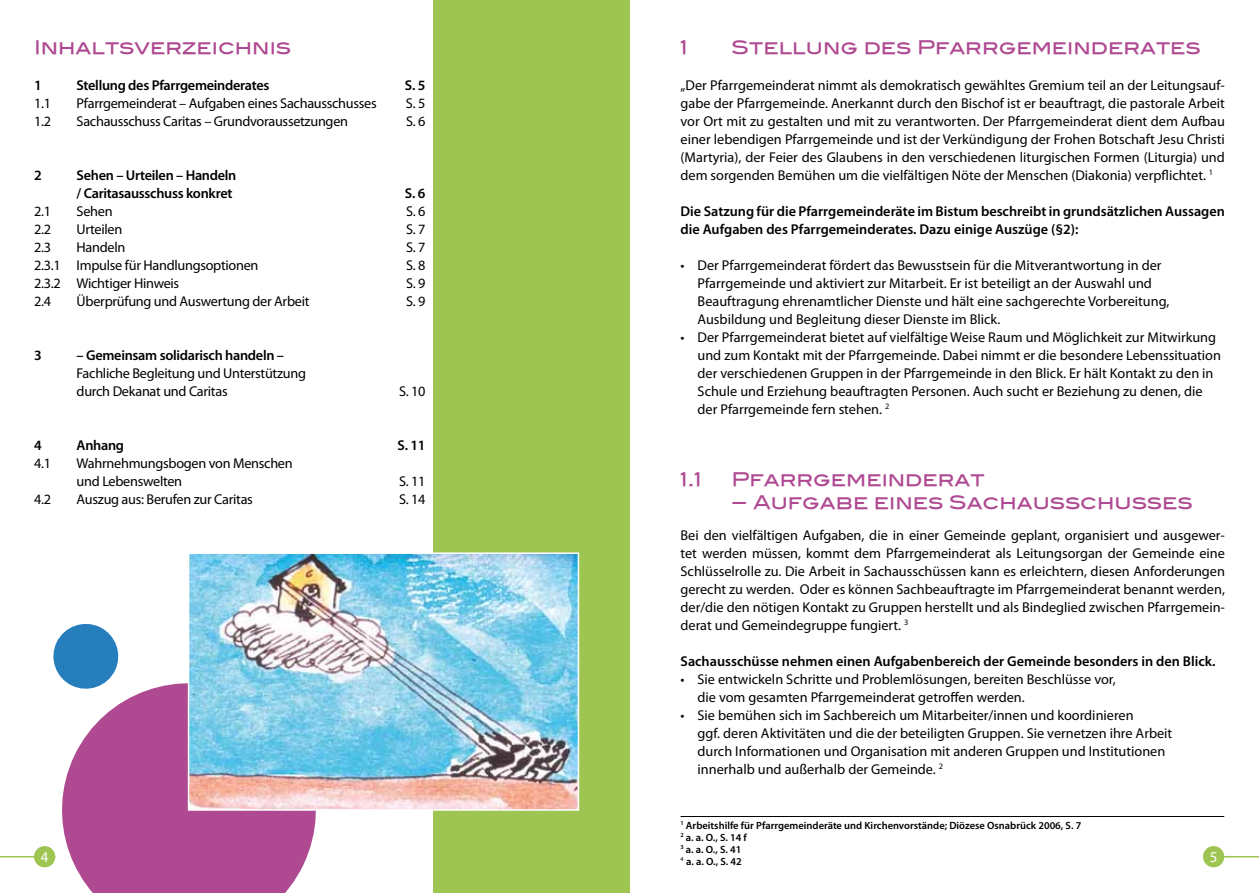
<style>
.page{position:relative;width:1259px;height:893px;background:#fff}
.page>*{position:absolute;margin:0;border:0;box-sizing:border-box;transform-origin:0 0}
.t1{font:18.75px "Blair Md ITCTT Medium";color:#af4991}
.t2{font:15px "Myriad Pro";color:#fff}
.t3{font:14.25px/18px "Myriad Pro";color:#000}
.t4{font:14.25px/18px "Myriad Pro";letter-spacing:-.02em;color:#000}
.t5{font:600 14.25px/18px "Myriad Pro";color:#000}
.t6{font:600 14.25px/18px "Myriad Pro";letter-spacing:-.02em;color:#000}
.t7{font:600 10.5px/12px "Myriad Pro";color:#000}
</style>
<div class="page">
<hr style="left:0;top:856px;width:55px;height:1px;background:#9ec551">
<div style="left:34px;top:846px;width:21px;height:21px;background:#9ec551;border-radius:50%"></div>
<hr style="left:1203px;top:856px;width:56px;height:1px;background:#9ec551">
<div style="left:1203px;top:846px;width:21px;height:21px;background:#9ec551;border-radius:50%"></div>
<svg style="left:44px;top:683px;width:272px;height:210px;fill:#af4991"></svg>
<svg style="left:49px;top:623px;width:74px;height:70px"></svg>
<div style="left:433px;top:0;width:196px;height:893px;background:#9ec551"></div>
<img style="left:191px;top:555px;width:385px;height:253px">
<div style="left:188px;top:552px;width:391px;height:259px;border:2px solid #fff"></div>
<hr style="left:680px;top:816px;width:544px;height:1px;background:#000">
<h1 class="t1" style="left:34px;top:32px;width:259px">Inhaltsverzeichnis</h1>
<p class="t5" style="left:34px;top:76px;width:9px">1</p>
<p class="t6" style="left:77px;top:76px;width:194px">Stellung des Pfarrgemeinderates</p>
<p class="t5" style="left:405px;top:76px;width:22px">S. 5</p>
<p class="t3" style="left:34px;top:94px;width:19px">1.1</p>
<p class="t4" style="left:77px;top:94px;width:302px">Pfarrgemeinderat – Aufgaben eines Sachausschusses</p>
<p class="t3" style="left:406px;top:94px;width:21px">S. 5</p>
<p class="t3" style="left:34px;top:112px;width:19px">1.2</p>
<p class="t4" style="left:77px;top:112px;width:273px">Sachausschuss Caritas – Grundvoraussetzungen</p>
<p class="t3" style="left:406px;top:112px;width:21px">S. 6</p>
<p class="t5" style="left:34px;top:166px;width:9px">2</p>
<p class="t6" style="left:77px;top:166px;width:161px">Sehen – Urteilen – Handeln / Caritasausschuss konkret</p>
<p class="t5" style="left:405px;top:184px;width:22px">S. 6</p>
<p class="t3" style="left:34px;top:202px;width:19px">2.1</p>
<p class="t3" style="left:77px;top:202px;width:38px">Sehen</p>
<p class="t3" style="left:406px;top:202px;width:21px">S. 6</p>
<p class="t3" style="left:34px;top:220px;width:19px">2.2</p>
<p class="t4" style="left:77px;top:220px;width:47px">Urteilen</p>
<p class="t3" style="left:406px;top:220px;width:21px">S. 7</p>
<p class="t3" style="left:34px;top:238px;width:19px">2.3</p>
<p class="t4" style="left:77px;top:238px;width:50px">Handeln</p>
<p class="t3" style="left:406px;top:238px;width:21px">S. 7</p>
<p class="t4" style="left:34px;top:256px;width:226px">2.3.1 Impulse für Handlungsoptionen</p>
<p class="t3" style="left:406px;top:256px;width:21px">S. 8</p>
<p class="t4" style="left:34px;top:274px;width:147px">2.3.2 Wichtiger Hinweis</p>
<p class="t3" style="left:406px;top:274px;width:21px">S. 9</p>
<p class="t3" style="left:34px;top:292px;width:19px">2.4</p>
<p class="t4" style="left:77px;top:292px;width:234px">Überprüfung und Auswertung der Arbeit</p>
<p class="t3" style="left:406px;top:292px;width:21px">S. 9</p>
<p class="t5" style="left:34px;top:346px;width:9px">3</p>
<p class="t6" style="left:77px;top:346px;width:209px">– Gemeinsam solidarisch handeln –</p>
<p class="t4" style="left:77px;top:364px;width:231px">Fachliche Begleitung und Unterstützung durch Dekanat und Caritas</p>
<p class="t3" style="left:399px;top:382px;width:28px">S. 10</p>
<p class="t5" style="left:34px;top:436px;width:9px">4</p>
<p class="t5" style="left:77px;top:436px;width:49px">Anhang</p>
<p class="t5" style="left:398px;top:436px;width:29px">S. 11</p>
<p class="t3" style="left:34px;top:454px;width:19px">4.1</p>
<p class="t4" style="left:77px;top:454px;width:218px">Wahrnehmungsbogen von Menschen und Lebenswelten</p>
<p class="t3" style="left:399px;top:472px;width:28px">S. 11</p>
<p class="t3" style="left:34px;top:490px;width:19px">4.2</p>
<p class="t4" style="left:77px;top:490px;width:178px">Auszug aus: Berufen zur Caritas</p>
<p class="t3" style="left:399px;top:490px;width:28px">S. 14</p>
<h1 class="t1" style="left:680px;top:32px;width:9px">1</h1>
<h1 class="t1" style="left:731px;top:32px;width:471px">Stellung des Pfarrgemeinderates</h1>
<p class="t3" style="left:680px;top:76px;width:546px;text-align:justify">„Der Pfarrgemeinderat nimmt als demokratisch gewähltes Gremium teil an der Leitungsauf&shy;gabe der Pfarrgemeinde. Anerkannt durch den Bischof ist er beauftragt, die pastorale Arbeit vor Ort mit zu gestalten und mit zu verantworten. Der Pfarrgemeinderat dient dem Aufbau einer lebendigen Pfarrgemeinde und ist der Verkündigung der Frohen Botschaft Jesu Christi (Martyria), der Feier des Glaubens in den verschiedenen liturgischen Formen (Liturgia) und dem sorgenden Bemühen um die vielfältigen Nöte der Menschen (Diakonia) verpflichtet. <sup>1</sup></p>
<p class="t5" style="left:680px;top:202px;width:546px">Die Satzung für die Pfarrgemeinderäte im Bistum beschreibt in grundsätzlichen Aussagen die Aufgaben des Pfarrgemeinderates. Dazu einige Auszüge (§2):</p>
<p class="t3" style="left:697px;top:256px;width:473px;text-indent:-17px">• Der Pfarrgemeinderat fördert das Bewusstsein für die Mitverantwortung in der Pfarrgemeinde und aktiviert zur Mitarbeit. Er ist beteiligt an der Auswahl und Beauftragung ehrenamtlicher Dienste und hält eine sachgerechte Vorbereitung, Ausbildung und Begleitung dieser Dienste im Blick.</p>
<p class="t3" style="left:697px;top:328px;width:525px;text-indent:-17px">• Der Pfarrgemeinderat bietet auf vielfältige Weise Raum und Möglichkeit zur Mitwirkung und zum Kontakt mit der Pfarrgemeinde. Dabei nimmt er die besondere Lebenssituation der verschiedenen Gruppen in der Pfarrgemeinde in den Blick. Er hält Kontakt zu den in Schule und Erziehung beauftragten Personen. Auch sucht er Beziehung zu denen, die der Pfarrgemeinde fern stehen. <sup>2</sup></p>
<h1 class="t1" style="left:680px;top:464px;width:23px">1.1</h1>
<h1 class="t1" style="left:731px;top:464px;width:255px">Pfarrgemeinderat</h1>
<h1 class="t1" style="left:731px;top:486px;width:463px">– Aufgabe eines Sachausschusses</h1>
<p class="t3" style="left:680px;top:526px;width:546px;text-align:justify">Bei den vielfältigen Aufgaben, die in einer Gemeinde geplant, organisiert und ausgewer&shy;tet werden müssen, kommt dem Pfarrgemeinderat als Leitungsorgan der Gemeinde eine Schlüsselrolle zu. Die Arbeit in Sachausschüssen kann es erleichtern, diesen Anforderungen gerecht zu werden. Oder es können Sachbeauftragte im Pfarrgemeinderat benannt werden, der/die den nötigen Kontakt zu Gruppen herstellt und als Bindeglied zwischen Pfarrgemein&shy;derat und Gemeindegruppe fungiert. <sup>3</sup></p>
<p class="t5" style="left:680px;top:652px;width:536px">Sachausschüsse nehmen einen Aufgabenbereich der Gemeinde besonders in den Blick.</p>
<p class="t3" style="left:697px;top:670px;width:420px;text-indent:-17px">• Sie entwickeln Schritte und Problemlösungen, bereiten Beschlüsse vor, die vom gesamten Pfarrgemeinderat getroffen werden.</p>
<p class="t3" style="left:697px;top:706px;width:476px;text-indent:-17px">• Sie bemühen sich im Sachbereich um Mitarbeiter/innen und koordinieren<br>ggf. deren Aktivitäten und die der beteiligten Gruppen. Sie vernetzen ihre Arbeit durch Informationen und Organisation mit anderen Gruppen und Institutionen innerhalb und außerhalb der Gemeinde. <sup>2</sup></p>
<p class="t7" style="left:680px;top:819px;width:402px"><sup>1</sup> Arbeitshilfe für Pfarrgemeinderäte und Kirchenvorstände; Diözese Osnabrück 2006, S. 7<br><sup>2</sup> a. a. O., S. 14 f<br><sup>3</sup> a. a. O., S. 41<br><sup>4</sup> a. a. O., S. 42</p>
<p class="t2" style="left:41px;top:847px;width:9px">4</p>
<p class="t2" style="left:1209px;top:847px;width:9px">5</p>
</div>
